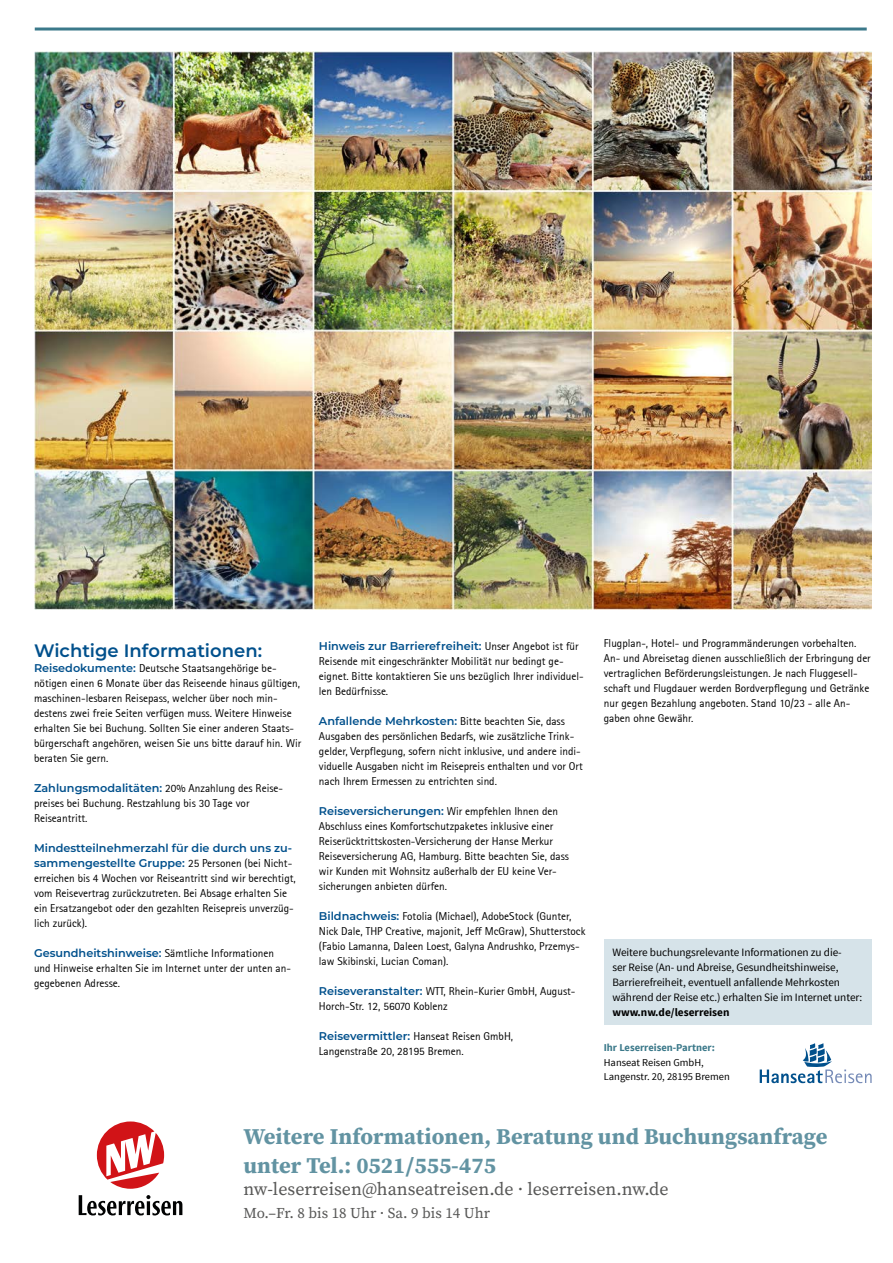
<style>
.page{position:relative;width:893px;height:1263px;background:#fff}
.page>*{position:absolute;margin:0;border:0;box-sizing:border-box;transform-origin:0 0}
.t1{font:700 22.5px/28.5px "Source Serif Pro";letter-spacing:.005em;color:#6293a2}
.t2{font:18px "Source Serif Pro";color:#575756}
.t3{font:600 18px "Montserrat";color:#00508c}
.t4{font:15px "Source Serif Pro";color:#575756}
.t5{font:11.25px/15px "Rotis Sans Serif";color:#000}
.t6{font:600 11.25px/15px "Montserrat";color:#00508c}
.t7{font:11.25px/15px "Source Sans Pro";letter-spacing:-.005em;color:#000}
.t8{font:700 11.25px "Source Sans Pro";color:#000}
.t9{font:10.5px/14.4px "Source Sans Pro";color:#000}
.t10{font:700 10.5px "Source Sans Pro";color:#3b798a}
.s1{font-family:"Montserrat";font-weight:600;color:#00508c}
.s2{font-family:"Rotis Sans Serif";font-weight:400;color:#000}
</style>
<div class="page">
<svg style="left:760px;top:1043px;width:112px;height:40px"></svg>
<div style="left:604px;top:939px;width:268px;height:86px;background:#d6e3e9"></div>
<hr style="left:35px;top:28px;width:832px;height:3px;background:#3b798a">
<svg style="left:79px;top:1195px;width:103px;height:20px"></svg>
<svg style="left:97px;top:1121px;width:67px;height:68px"></svg>
<img style="left:34px;top:51px;width:838px;height:558px">
<h2 class="t3" style="left:34px;top:637px;width:230px">Wichtige Informationen:</h2>
<p class="t5" style="left:34px;top:660px;width:269px"><span class="s1">Reisedokumente:</span> Deutsche Staatsangehörige be&shy;nötigen einen 6 Monate über das Reiseende hinaus gültigen, maschinen-lesbaren Reisepass, welcher über noch min&shy;destens zwei freie Seiten verfügen muss. Weitere Hinweise erhalten Sie bei Buchung. Sollten Sie einer anderen Staats&shy;bürgerschaft angehören, weisen Sie uns bitte darauf hin. Wir beraten Sie gern.</p>
<p class="t5" style="left:34px;top:780px;width:251px"><span class="s1">Zahlungsmodalitäten:</span> 20% Anzahlung des Reise&shy;preises bei Buchung. Restzahlung bis 30 Tage vor<br>Reiseantritt.</p>
<p class="t6" style="left:34px;top:839px;width:260px">Mindestteilnehmerzahl für die durch uns zu&shy;sammengestellte Gruppe: <span class="s2">25 Personen (bei Nicht-</span></p>
<p class="t5" style="left:34px;top:870px;width:263px">erreichen bis 4 Wochen vor Reiseantritt sind wir berechtigt, vom Reisevertrag zurückzutreten. Bei Absage erhalten Sie ein Ersatzangebot oder den gezahlten Reisepreis unverzüg&shy;lich zurück).</p>
<p class="t5" style="left:34px;top:945px;width:258px"><span class="s1">Gesundheitshinweise:</span> Sämtliche Informationen und Hinweise erhalten Sie im Internet unter der unten an&shy;gegebenen Adresse.</p>
<p class="t6" style="left:319px;top:638px;width:261px">Hinweis zur Barrierefreiheit: <span class="s2">Unser Angebot ist für</span></p>
<p class="t5" style="left:319px;top:654px;width:266px">Reisende mit eingeschränkter Mobilität nur bedingt ge&shy;eignet. Bitte kontaktieren Sie uns bezüglich Ihrer individuel&shy;len Bedürfnisse.</p>
<p class="t6" style="left:319px;top:713px;width:248px">Anfallende Mehrkosten: <span class="s2">Bitte beachten Sie, dass</span></p>
<p class="t5" style="left:319px;top:729px;width:265px">Ausgaben des persönlichen Bedarfs, wie zusätzliche Trink&shy;gelder, Verpflegung, sofern nicht inklusive, und andere indi&shy;viduelle Ausgaben nicht im Reisepreis enthalten und vor Ort nach Ihrem Ermessen zu entrichten sind.</p>
<p class="t6" style="left:319px;top:803px;width:241px">Reiseversicherungen: <span class="s2">Wir empfehlen Ihnen den</span></p>
<p class="t5" style="left:319px;top:819px;width:252px">Abschluss eines Komfortschutzpaketes inklusive einer Reiserücktrittskosten-Versicherung der Hanse Merkur Reiseversicherung AG, Hamburg. Bitte beachten Sie, dass wir Kunden mit Wohnsitz außerhalb der EU keine Ver&shy;sicherungen anbieten dürfen.</p>
<p class="t5" style="left:319px;top:909px;width:268px"><span class="s1">Bildnachweis:</span> Fotolia (Michael), AdobeStock (Gunter, Nick Dale, THP Creative, majonit, Jeff McGraw), Shutterstock (Fabio Lamanna, Daleen Loest, Galyna Andrushko, Przemys&shy;law Skibinski, Lucian Coman).</p>
<p class="t5" style="left:319px;top:983px;width:258px"><span class="s1">Reiseveranstalter:</span> WTT, Rhein-Kurier GmbH, August-<br>Horch-Str. 12, 56070 Koblenz</p>
<p class="t5" style="left:319px;top:1028px;width:196px"><span class="s1">Reisevermittler:</span> Hanseat Reisen GmbH,<br>Langenstraße 20, 28195 Bremen.</p>
<p class="t5" style="left:604px;top:635px;width:269px">Flugplan-, Hotel- und Programmänderungen vorbehalten.<br>An- und Abreisetag dienen ausschließlich der Erbringung der vertraglichen Beförderungsleistungen. Je nach Fluggesell&shy;schaft und Flugdauer werden Bordverpflegung und Getränke nur gegen Bezahlung angeboten. Stand 10/23 - alle An&shy;gaben ohne Gewähr.</p>
<p class="t7" style="left:612px;top:945px;width:251px">Weitere buchungsrelevante Informationen zu die-<br>ser Reise (An- und Abreise, Gesundheitshinweise, Barrierefreiheit, eventuell anfallende Mehrkosten während der Reise etc.) erhalten Sie im Internet unter:</p>
<p class="t8" style="left:612px;top:1005px;width:119px">www.nw.de/leserreisen</p>
<p class="t10" style="left:604px;top:1041px;width:113px">Ihr Leserreisen-Partner:</p>
<p class="t9" style="left:604px;top:1055px;width:127px">Hanseat Reisen GmbH,<br>Langenstr. 20, 28195 Bremen</p>
<h1 class="t1" style="left:243px;top:1122px;width:586px">Weitere Informationen, Beratung und Buchungsanfrage unter Tel.: 0521/555-475</h1>
<h2 class="t2" style="left:243px;top:1177px;width:427px">nw-leserreisen@hanseatreisen.de · leserreisen.nw.de</h2>
<h3 class="t4" style="left:243px;top:1202px;width:248px">Mo.–Fr. 8 bis 18 Uhr · Sa. 9 bis 14 Uhr</h3>
</div>
